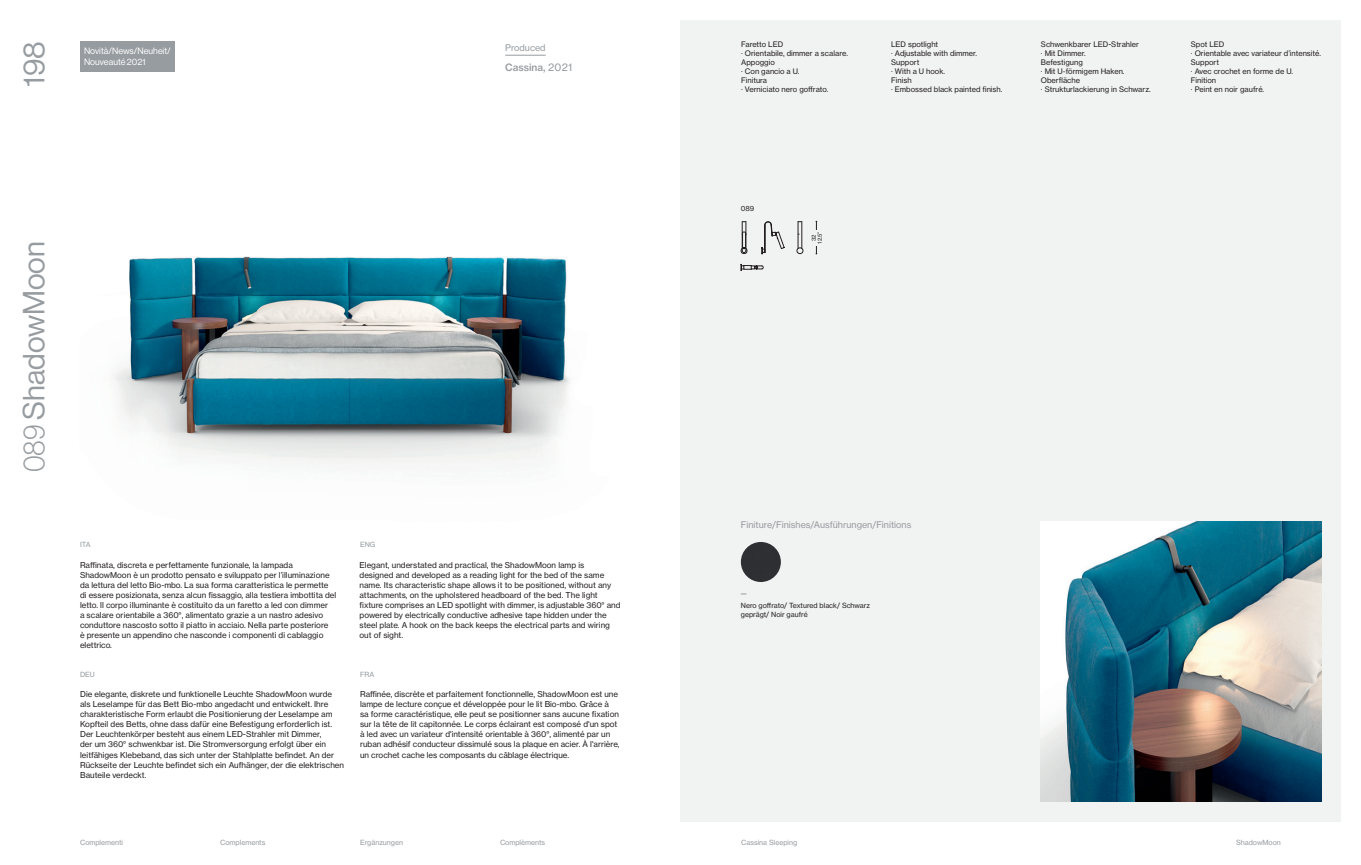
<style>
.page{position:relative;width:1361px;height:865px;background:#fff}
.page>*{position:absolute;margin:0;border:0;box-sizing:border-box;transform-origin:0 0}
.t1{font:30px "Haas Grot Disp 55 Roman";color:#979ca0}
.t2{font:500 10px "Haas Grot Text 65";color:#979ca0}
.t3{font:9px "Haas Grot Text 55 Roman";color:#979ca0}
.t4{font:9px/11px "Haas Grot Disp 55 Roman";color:#fff}
.t5{font:8px/10px "Haas Grot Text 55 Roman";color:#231f20}
.t6{font:7.5px/9px "Haas Grot Text 55 Roman";color:#231f20}
.t7{font:7px "Haas Grot Text 55 Roman";color:#979ca0}
.t8{font:7px/9px "Haas Grot Text 55 Roman";color:#231f20}
.t9{font:5.5px/6px "Haas Grot Text 55 Roman";color:#231f20;text-align:center}
.s1{font-family:"Haas Grot Text 55 Roman";font-weight:400}
.s2{font-family:"Haas Grot Disp 35";font-weight:100}
</style>
<div class="page">
<div style="left:680px;top:20px;width:661px;height:801px;background:#f1f2f2"></div>
<img style="left:113px;top:256px;width:457px;height:209px">
<div style="left:80px;top:41px;width:94px;height:30px;background:#979ca0"></div>
<hr style="left:505px;top:55px;width:41px;height:1px;background:#979ca0">
<img style="left:1041px;top:521px;width:280px;height:280px">
<hr style="left:816px;top:221px;width:1px;height:33px;background:#231f20">
<div style="left:811px;top:230px;width:10px;height:15px;background:#f1f2f2"></div>
<svg style="left:740px;top:221px;width:63px;height:50px"></svg>
<img style="left:741px;top:542px;width:40px;height:40px;border-radius:20px">
<h1 class="t1" style="left:17px;top:87px;width:47px;rotate:-90deg">198</h1>
<p class="t4" style="left:84px;top:45px;width:88px">Novità/News/Neuheit/<br>Nouveauté 2021</p>
<p class="t3" style="left:505px;top:42px;width:42px">Produced</p>
<p class="t2" style="left:505px;top:61px;width:68px">Cassina, <span class="s1">2021</span></p>
<h1 class="t1" style="left:17px;top:472px;width:232px;rotate:-90deg"><span class="s2">089</span> ShadowMoon</h1>
<p class="t7" style="left:80px;top:540px;width:12px">ITA</p>
<p class="t7" style="left:360px;top:540px;width:17px">ENG</p>
<p class="t5" style="left:80px;top:560px;width:258px">Raffinata, discreta e perfettamente funzionale, la lampada ShadowMoon è un prodotto pensato e sviluppato per l’illuminazione da lettura del letto Bio-mbo. La sua forma caratteristica le permette di essere posizionata, senza alcun fissaggio, alla testiera imbottita del letto. ll corpo illuminante è costituito da un faretto a led con dimmer<br>a scalare orientabile a 360°, alimentato grazie a un nastro adesivo conduttore nascosto sotto il piatto in acciaio. Nella parte posteriore<br>è presente un appendino che nasconde i componenti di cablaggio elettrico.</p>
<p class="t5" style="left:359px;top:560px;width:263px">Elegant, understated and practical, the ShadowMoon lamp is<br>designed and developed as a reading light for the bed of the same name. Its characteristic shape allows it to be positioned, without any attachments, on the upholstered headboard of the bed. The light fixture comprises an LED spotlight with dimmer, is adjustable 360° and powered by electrically conductive adhesive tape hidden under the steel plate. A hook on the back keeps the electrical parts and wiring out of sight.</p>
<p class="t7" style="left:80px;top:669px;width:16px">DEU</p>
<p class="t7" style="left:360px;top:669px;width:16px">FRA</p>
<p class="t5" style="left:80px;top:689px;width:265px">Die elegante, diskrete und funktionelle Leuchte ShadowMoon wurde als Leselampe für das Bett Bio-mbo angedacht und entwickelt. Ihre charakteristische Form erlaubt die Positionierung der Leselampe am Kopfteil des Betts, ohne dass dafür eine Befestigung erforderlich ist.<br>Der Leuchtenkörper besteht aus einem LED-Strahler mit Dimmer,<br>der um 360° schwenkbar ist. Die Stromversorgung erfolgt über ein leitfähiges Klebeband, das sich unter der Stahlplatte befindet. An der Rückseite der Leuchte befindet sich ein Aufhänger, der die elektrischen Bauteile verdeckt.</p>
<p class="t5" style="left:360px;top:689px;width:261px">Raffinée, discrète et parfaitement fonctionnelle, ShadowMoon est une lampe de lecture conçue et développée pour le lit Bio-mbo. Grâce à sa forme caractéristique, elle peut se positionner sans aucune fixation sur la tête de lit capitonnée. Le corps éclairant est composé d'un spot à led avec un variateur d'intensité orientable à 360°, alimenté par un ruban adhésif conducteur dissimulé sous la plaque en acier. À l'arrière, un crochet cache les composants du câblage électrique.</p>
<p class="t7" style="left:80px;top:838px;width:45px">Complementi</p>
<p class="t7" style="left:220px;top:838px;width:47px">Complements</p>
<p class="t7" style="left:360px;top:838px;width:45px">Ergänzungen</p>
<p class="t7" style="left:500px;top:838px;width:47px">Complèments</p>
<p class="t6" style="left:741px;top:40px;width:108px">Faretto LED<br>· Orientabile, dimmer a scalare.<br>Appoggio<br>· Con gancio a U.<br>Finitura<br>· Verniciato nero goffrato.</p>
<p class="t6" style="left:1041px;top:40px;width:111px">Schwenkbarer LED-Strahler<br>· Mit Dimmer.<br>Befestigung<br>· Mit U-förmigem Haken.<br>Oberfläche<br>· Strukturlackierung in Schwarz.</p>
<p class="t6" style="left:891px;top:40px;width:113px">LED spotlight<br>· Adjustable with dimmer.<br>Support<br>· With a U hook.<br>Finish<br>· Embossed black painted finish.</p>
<p class="t6" style="left:1191px;top:40px;width:132px">Spot LED<br>· Orientable avec variateur d’intensité.<br>Support<br>· Avec crochet en forme de U.<br>Finition<br>· Peint en noir gaufré.</p>
<p class="t8" style="left:741px;top:204px;width:15px">089</p>
<p class="t9" style="left:810px;top:243px;width:13px;rotate:-90deg">32<br>12.5”</p>
<p class="t3" style="left:741px;top:519px;width:172px">Finiture/Finishes/Ausführungen/Finitions</p>
<p class="t8" style="left:741px;top:600px;width:131px">Nero goffrato/ Textured black/ Schwarz geprägt/ Noir gaufré</p>
<p class="t7" style="left:741px;top:838px;width:58px">Cassina Sleeping</p>
<p class="t7" style="left:1236px;top:838px;width:46px">ShadowMoon</p>
</div>
